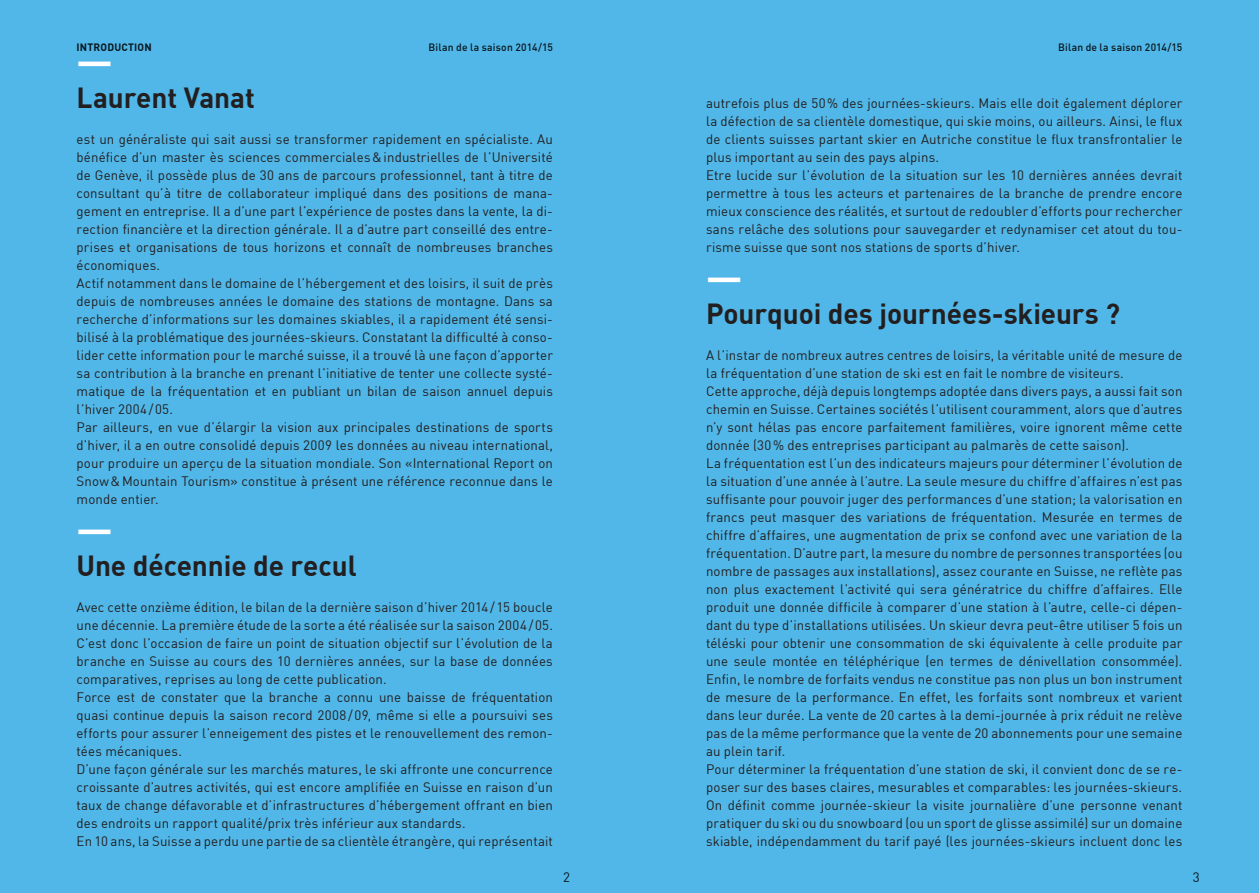
<style>
.page{position:relative;width:1259px;height:893px;background:#50b7e8}
.page>*{position:absolute;margin:0;border:0;box-sizing:border-box;transform-origin:0 0}
.t1{font:700 36px "DIN";color:#fff}
.t2{font:700 28.5px "DIN";letter-spacing:-.005em;color:#231f20}
.t3{font:13.5px/18px "DIN";letter-spacing:.01em;color:#231f20}
.t4{font:500 10.5px "DIN";letter-spacing:.025em;color:#231f20}
.t5{font:700 10.5px "DIN";letter-spacing:.025em;color:#231f20}
</style>
<div class="page">
<p class="t5" style="left:77px;top:40px;width:77px">INTRODUCTION</p>
<p class="t4" style="left:428px;top:40px;width:126px">Bilan de la saison 2014/15</p>
<p class="t4" style="left:1058px;top:40px;width:126px">Bilan de la saison 2014/15</p>
<h1 class="t1" style="left:77px;top:37px;width:38px">—</h1>
<h2 class="t2" style="left:77px;top:79px;width:180px">Laurent Vanat</h2>
<p class="t3" style="left:77px;top:130px;width:478px">est un généraliste qui sait aussi se transformer rapidement en spécialiste. Au bénéfice d’un master ès sciences commerciales&amp;industrielles de l’Université de Genève, il possède plus de 30 ans de parcours professionnel, tant à titre de consultant qu’à titre de collaborateur impliqué dans des positions de mana&shy;gement en entreprise. Il a d’une part l’expérience de postes dans la vente, la di&shy;rection financière et la direction générale. Il a d’autre part conseillé des entre&shy;prises et organisations de tous horizons et connaît de nombreuses branches économiques.<br>Actif notamment dans le domaine de l’hébergement et des loisirs, il suit de près depuis de nombreuses années le domaine des stations de montagne. Dans sa recherche d’informations sur les domaines skiables, il a rapidement été sensi&shy;bilisé à la problématique des journées-skieurs. Constatant la difficulté à conso&shy;lider cette information pour le marché suisse, il a trouvé là une façon d’apporter sa contribution à la branche en prenant l’initiative de tenter une collecte systé&shy;matique de la fréquentation et en publiant un bilan de saison annuel depuis l’hiver 2004/05.<br>Par ailleurs, en vue d’élargir la vision aux principales destinations de sports d’hiver, il a en outre consolidé depuis 2009 les données au niveau international, pour produire un aperçu de la situation mondiale. Son «International Report on Snow&amp;Mountain Tourism» constitue à présent une référence reconnue dans le monde entier.</p>
<h1 class="t1" style="left:77px;top:505px;width:38px">—</h1>
<h2 class="t2" style="left:77px;top:547px;width:282px">Une décennie de recul</h2>
<p class="t3" style="left:77px;top:598px;width:478px">Avec cette onzième édition, le bilan de la dernière saison d’hiver 2014/15 boucle une décennie. La première étude de la sorte a été réalisée sur la saison 2004/05.<br>C’est donc l’occasion de faire un point de situation objectif sur l’évolution de la branche en Suisse au cours des 10 dernières années, sur la base de données comparatives, reprises au long de cette publication.<br>Force est de constater que la branche a connu une baisse de fréquentation quasi continue depuis la saison record 2008/09, même si elle a poursuivi ses efforts pour assurer l’enneigement des pistes et le renouvellement des remon&shy;tées mécaniques.<br>D’une façon générale sur les marchés matures, le ski affronte une concurrence croissante d’autres activités, qui est encore amplifiée en Suisse en raison d’un taux de change défavorable et d’infrastructures d’hébergement offrant en bien des endroits un rapport qualité/prix très inférieur aux standards.<br>En 10 ans, la Suisse a perdu une partie de sa clientèle étrangère, qui représentait</p>
<p class="t3" style="left:706px;top:94px;width:478px">autrefois plus de 50% des journées-skieurs. Mais elle doit également déplorer la défection de sa clientèle domestique, qui skie moins, ou ailleurs. Ainsi, le flux de clients suisses partant skier en Autriche constitue le flux transfrontalier le plus important au sein des pays alpins.<br>Etre lucide sur l’évolution de la situation sur les 10 dernières années devrait permettre à tous les acteurs et partenaires de la branche de prendre encore mieux conscience des réalités, et surtout de redoubler d’efforts pour rechercher sans relâche des solutions pour sauvegarder et redynamiser cet atout du tou&shy;risme suisse que sont nos stations de sports d’hiver.</p>
<h1 class="t1" style="left:706px;top:253px;width:38px">—</h1>
<h2 class="t2" style="left:706px;top:295px;width:415px">Pourquoi des journées-skieurs ?</h2>
<p class="t3" style="left:706px;top:346px;width:478px">A l’instar de nombreux autres centres de loisirs, la véritable unité de mesure de la fréquentation d’une station de ski est en fait le nombre de visiteurs.<br>Cette approche, déjà depuis longtemps adoptée dans divers pays, a aussi fait son chemin en Suisse. Certaines sociétés l’utilisent couramment, alors que d’autres n’y sont hélas pas encore parfaitement familières, voire ignorent même cette donnée (30% des entreprises participant au palmarès de cette saison).<br>La fréquentation est l’un des indicateurs majeurs pour déterminer l’évolution de la situation d’une année à l’autre. La seule mesure du chiffre d’affaires n’est pas suffisante pour pouvoir juger des performances d’une station; la valorisation en francs peut masquer des variations de fréquentation. Mesurée en termes de chiffre d’affaires, une augmentation de prix se confond avec une variation de la fréquentation. D’autre part, la mesure du nombre de personnes transportées (ou nombre de passages aux installations), assez courante en Suisse, ne reflète pas non plus exactement l’activité qui sera génératrice du chiffre d’affaires. Elle produit une donnée difficile à comparer d’une station à l’autre, celle-ci dépen&shy;dant du type d’installations utilisées. Un skieur devra peut-être utiliser 5 fois un téléski pour obtenir une consommation de ski équivalente à celle produite par une seule montée en téléphérique (en termes de dénivellation consommée).<br>Enfin, le nombre de forfaits vendus ne constitue pas non plus un bon instrument de mesure de la performance. En effet, les forfaits sont nombreux et varient dans leur durée. La vente de 20 cartes à la demi-journée à prix réduit ne relève pas de la même performance que la vente de 20 abonnements pour une semaine au plein tarif.<br>Pour déterminer la fréquentation d’une station de ski, il convient donc de se re&shy;poser sur des bases claires, mesurables et comparables: les journées-skieurs.<br>On définit comme journée-skieur la visite journalière d’une personne venant pratiquer du ski ou du snowboard (ou un sport de glisse assimilé) sur un domaine skiable, indépendamment du tarif payé (les journées-skieurs incluent donc les</p>
<p class="t3" style="left:563px;top:868px;width:8px">2</p>
<p class="t3" style="left:1192px;top:868px;width:8px">3</p>
</div>
